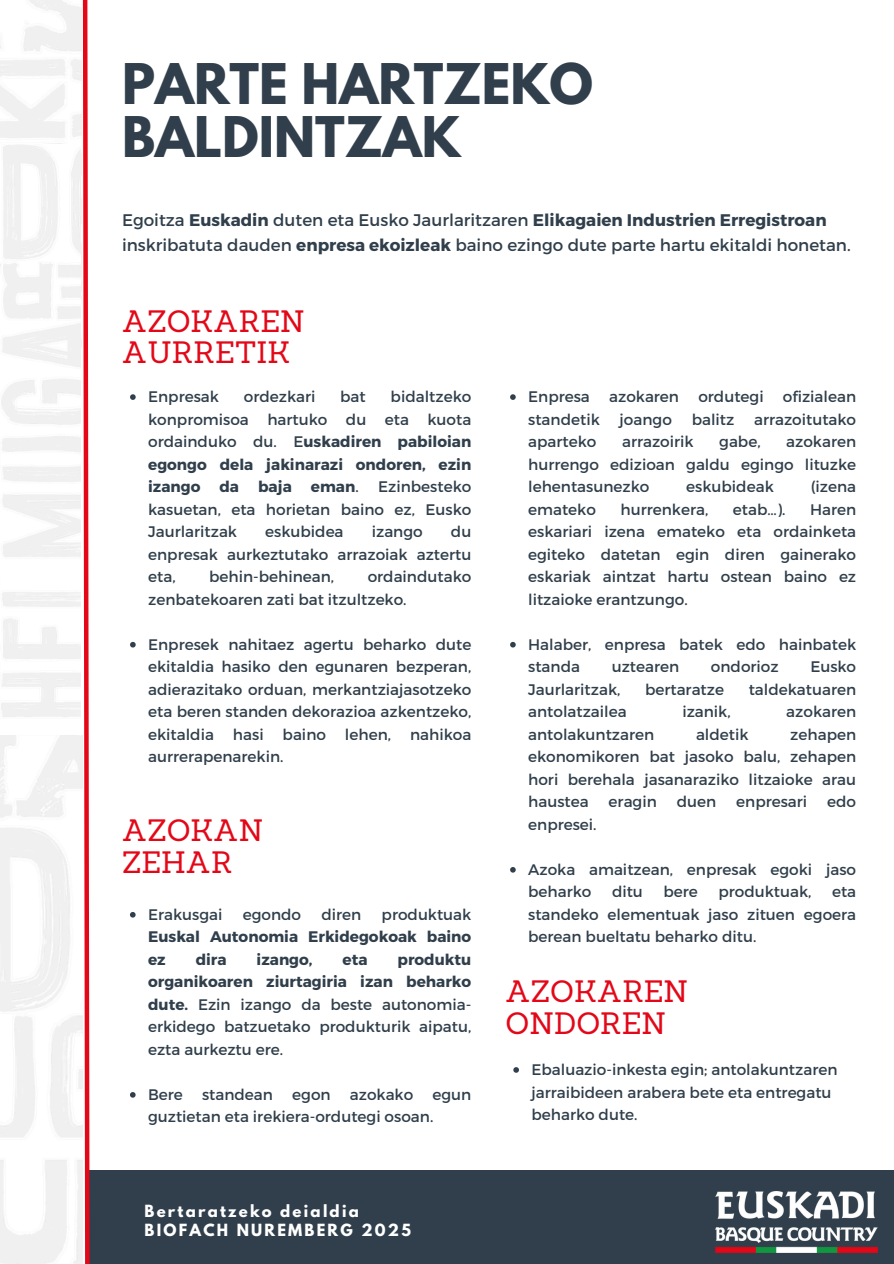
<style>
.page{position:relative;width:894px;height:1264px;background:#fff}
.page>*{position:absolute;margin:0;border:0;box-sizing:border-box;transform-origin:0 0}
.t1{font:700 49.65px/52.8px "League Spartan";color:#303f4b}
.t2{font:30.15px/31.5px "Sanchez";color:#e30717}
.t3{font:16.8px/24.8px "Montserrat";color:#303f4b}
.t4{font:15.3px/22.5px "Montserrat";color:#303f4b;text-align:justify}
.t5{font:700 15.3px/22.5px "Montserrat";color:#303f4b;text-align:justify}
.t6{font:700 14.85px "League Spartan";letter-spacing:.15em;color:#fff}
.s1{font-weight:700}
.s2{font-weight:400}
</style>
<div class="page">
<div style="left:86px;top:1170px;width:807px;height:93px;background:#303f4b"></div>
<img style="left:715px;top:1191px;width:162px;height:61px">
<svg style="left:81px;top:0;width:9px;height:1263px"></svg>
<svg style="left:130px;top:394px;width:6px;height:6px"></svg>
<svg style="left:130px;top:642px;width:6px;height:5px"></svg>
<svg style="left:510px;top:394px;width:5px;height:6px"></svg>
<svg style="left:510px;top:642px;width:5px;height:5px"></svg>
<svg style="left:510px;top:867px;width:5px;height:5px"></svg>
<svg style="left:130px;top:912px;width:5px;height:5px"></svg>
<svg style="left:130px;top:1092px;width:5px;height:5px"></svg>
<svg style="left:513px;top:1067px;width:6px;height:5px"></svg>
<p class="t1" style="left:122px;top:64px;width:472px">PARTE HARTZEKO<br>BALDINTZAK</p>
<p class="t3" style="left:122px;top:207px;width:730px">Egoitza <span class="s1">Euskadin</span> duten eta Eusko Jaurlaritzaren <span class="s1">Elikagaien Industrien Erregistroan </span>inskribatuta dauden <span class="s1">enpresa ekoizleak</span> baino ezingo dute parte hartu ekitaldi honetan.</p>
<p class="t2" style="left:122px;top:305px;width:184px">AZOKAREN<br>AURRETIK</p>
<h2 class="t4" style="left:148px;top:384px;width:72px">Enpresak</h2>
<h2 class="t4" style="left:244px;top:384px;width:73px">ordezkari</h2>
<h2 class="t4" style="left:340px;top:384px;width:27px">bat</h2>
<h2 class="t5" style="left:148px;top:384px;width:324px;text-indent:242px"><span class="s2">bidaltzeko konpromisoa hartuko du eta kuota ordainduko du. E</span>uskadiren pabiloian egongo dela jakinarazi ondoren, ezin izango da baja eman<span class="s2">.</span></h2>
<h2 class="t4" style="left:148px;top:474px;width:324px;text-indent:230px">Ezinbesteko kasuetan, eta horietan baino ez, Eusko Jaurlaritzak</h2>
<h2 class="t4" style="left:265px;top:519px;width:80px">eskubidea</h2>
<h2 class="t4" style="left:371px;top:519px;width:52px">izango</h2>
<h2 class="t4" style="left:148px;top:519px;width:324px;text-indent:303px">du enpresak aurkeztutako arrazoiak aztertu eta,</h2>
<h2 class="t4" style="left:148px;top:564px;width:324px;text-indent:219px">ordaindutako zenbatekoaren zati bat itzultzeko.</h2>
<p class="t4" style="left:148px;top:632px;width:324px">Enpresek nahitaez agertu beharko dute ekitaldia hasiko den egunaren bezperan, adierazitako orduan, merkantziajasotzeko eta beren standen dekorazioa azkentzeko, ekitaldia hasi baino lehen, nahikoa aurrerapenarekin.</p>
<h2 class="t4" style="left:209px;top:564px;width:127px">behin-behinean,</h2>
<p class="t2" style="left:122px;top:814px;width:143px">AZOKAN<br>ZEHAR</p>
<p class="t4" style="left:148px;top:902px;width:76px">Erakusgai</p>
<p class="t4" style="left:243px;top:902px;width:60px">egondo</p>
<p class="t4" style="left:321px;top:902px;width:41px">diren</p>
<p class="t5" style="left:148px;top:902px;width:325px;text-indent:233px"><span class="s2">produktuak </span>Euskal Autonomia Erkidegokoak baino ez</p>
<p class="t5" style="left:196px;top:947px;width:32px">dira</p>
<p class="t5" style="left:256px;top:947px;width:57px">izango,</p>
<p class="t5" style="left:342px;top:947px;width:27px">eta</p>
<p class="t4" style="left:148px;top:947px;width:325px;text-indent:249px"><span class="s1">produktu organikoaren ziurtagiria izan beharko dute.</span> Ezin izango da beste autonomia&shy;erkidego batzuetako produkturik aipatu, ezta aurkeztu ere.</p>
<p class="t4" style="left:148px;top:1082px;width:36px">Bere</p>
<p class="t4" style="left:202px;top:1082px;width:72px">standean</p>
<p class="t4" style="left:292px;top:1082px;width:40px">egon</p>
<p class="t4" style="left:350px;top:1082px;width:65px">azokako</p>
<p class="t4" style="left:148px;top:1082px;width:325px;text-indent:284px">egun guztietan eta irekiera-ordutegi osoan.</p>
<h3 class="t6" style="left:144px;top:1203px;width:216px">Bertaratzeko deialdia</h3>
<h2 class="t6" style="left:144px;top:1222px;width:268px">BIOFACH NUREMBERG 2025</h2>
<p class="t6" style="left:144px;top:1222px;width:227px">Enero - Marzo de 2020</p>
<p class="t4" style="left:528px;top:384px;width:63px">Enpresa</p>
<p class="t4" style="left:609px;top:384px;width:71px">azokaren</p>
<p class="t4" style="left:698px;top:384px;width:67px">ordutegi</p>
<p class="t4" style="left:782px;top:384px;width:75px">ofizialean</p>
<p class="t4" style="left:528px;top:407px;width:73px">standetik</p>
<p class="t4" style="left:619px;top:407px;width:54px">joango</p>
<p class="t4" style="left:691px;top:407px;width:44px">balitz</p>
<p class="t4" style="left:753px;top:407px;width:104px">arrazoitutako</p>
<p class="t4" style="left:528px;top:429px;width:70px">aparteko</p>
<p class="t4" style="left:622px;top:429px;width:73px">arrazoirik</p>
<p class="t4" style="left:719px;top:429px;width:43px">gabe,</p>
<p class="t4" style="left:528px;top:429px;width:329px;text-indent:258px">azokaren hurrengo edizioan galdu egingo lituzke lehentasunezko</p>
<p class="t4" style="left:686px;top:474px;width:89px">eskubideak</p>
<p class="t4" style="left:810px;top:474px;width:47px">(izena</p>
<p class="t4" style="left:528px;top:497px;width:69px">emateko</p>
<p class="t4" style="left:620px;top:497px;width:89px">hurrenkera,</p>
<p class="t4" style="left:732px;top:497px;width:54px">etab…).</p>
<p class="t4" style="left:528px;top:497px;width:329px;text-indent:282px">Haren eskariari izena emateko eta ordainketa egiteko datetan egin diren gainerako eskariak aintzat hartu ostean baino ez litzaioke erantzungo.</p>
<h2 class="t4" style="left:528px;top:632px;width:329px">Halaber, enpresa batek edo hainbatek standa</h2>
<h2 class="t4" style="left:611px;top:654px;width:69px">uztearen</h2>
<h2 class="t4" style="left:710px;top:654px;width:69px">ondorioz</h2>
<h2 class="t4" style="left:810px;top:654px;width:47px">Eusko</h2>
<h2 class="t4" style="left:528px;top:677px;width:94px">Jaurlaritzak,</h2>
<h2 class="t4" style="left:645px;top:677px;width:80px">bertaratze</h2>
<h2 class="t4" style="left:748px;top:677px;width:109px">taldekatuaren</h2>
<h2 class="t4" style="left:528px;top:699px;width:100px">antolatzailea</h2>
<h2 class="t4" style="left:682px;top:699px;width:50px">izanik,</h2>
<h2 class="t4" style="left:786px;top:699px;width:71px">azokaren</h2>
<h2 class="t4" style="left:528px;top:722px;width:127px">antolakuntzaren</h2>
<h2 class="t4" style="left:695px;top:722px;width:54px">aldetik</h2>
<h2 class="t4" style="left:528px;top:722px;width:329px;text-indent:262px">zehapen ekonomikoren bat jasoko balu, zehapen hori berehala jasanaraziko litzaioke arau haustea</h2>
<h2 class="t4" style="left:608px;top:789px;width:50px">eragin</h2>
<h2 class="t4" style="left:676px;top:789px;width:41px">duen</h2>
<h2 class="t4" style="left:736px;top:789px;width:72px">enpresari</h2>
<h2 class="t4" style="left:827px;top:789px;width:30px">edo</h2>
<h2 class="t4" style="left:528px;top:812px;width:70px">enpresei.</h2>
<p class="t4" style="left:528px;top:857px;width:329px">Azoka amaitzean, enpresak egoki jaso beharko</p>
<p class="t4" style="left:611px;top:879px;width:32px">ditu</p>
<p class="t4" style="left:663px;top:879px;width:36px">bere</p>
<p class="t4" style="left:718px;top:879px;width:94px">produktuak,</p>
<p class="t4" style="left:528px;top:879px;width:329px;text-indent:304px">eta standeko elementuak jaso zituen egoera berean bueltatu beharko ditu.</p>
<p class="t2" style="left:505px;top:975px;width:184px">AZOKAREN<br>ONDOREN</p>
<p class="t4" style="left:531px;top:1057px;width:307px;text-align:left">Ebaluazio-inkesta egin; antolakuntzaren jarraibideen arabera bete eta entregatu beharko dute.</p>
</div>
